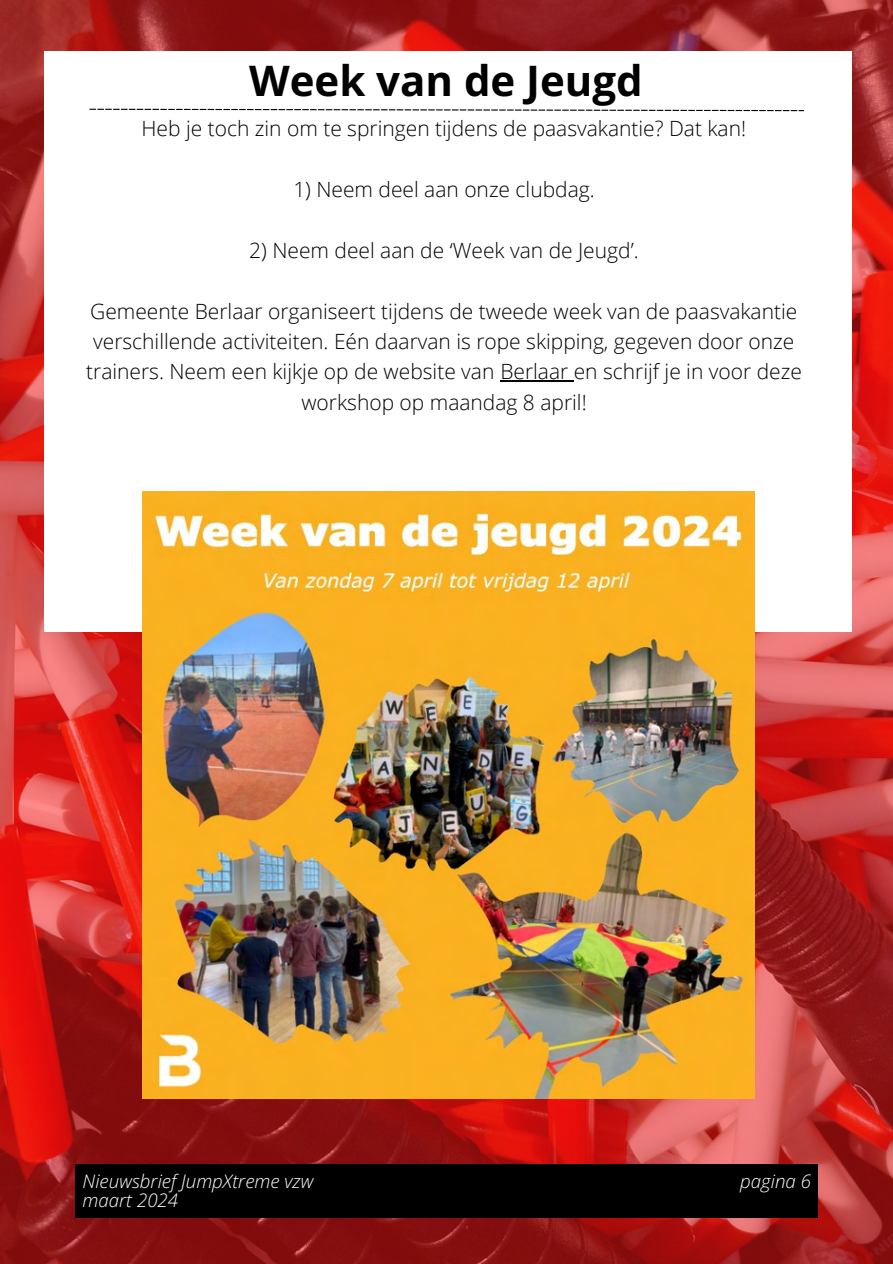
<style>
.page{position:relative;width:893px;height:1264px;background:#fff}
.page>*{position:absolute;margin:0;border:0;box-sizing:border-box;transform-origin:0 0}
.t1{font:700 42px "Open Sans";color:#000}
.t2{font:300 21px/30.3px "Open Sans";color:#000;text-align:center}
.t3{font:italic 300 18.6px/19.2px "Open Sans";color:#fff}
</style>
<div class="page">
<img style="left:0;top:0;width:892px;height:1263px">
<div style="left:44px;top:51px;width:807px;height:580px;background:#fff"></div>
<svg style="left:89px;top:109px;width:715px;height:2px"></svg>
<div style="left:75px;top:1163px;width:743px;height:54px;background:#000"></div>
<img style="left:142px;top:492px;width:612px;height:606px">
<hr style="left:500px;top:380px;width:74px;height:2px;background:#000">
<h1 class="t1" style="left:249px;top:51px;width:395px">Week van de Jeugd</h1>
<p class="t2" style="left:141px;top:113px;width:606px">Heb je toch zin om te springen tijdens de paasvakantie? Dat kan!</p>
<p class="t2" style="left:293px;top:174px;width:303px">1) Neem deel aan onze clubdag.</p>
<p class="t2" style="left:249px;top:234px;width:391px">2) Neem deel aan de ‘Week van de Jeugd’.</p>
<p class="t2" style="left:86px;top:295px;width:717px">Gemeente Berlaar organiseert tijdens de tweede week van de paasvakantie verschillende activiteiten. Eén daarvan is rope skipping, gegeven door onze trainers. Neem een kijkje op de website van Berlaar en schrijf je in voor deze workshop op maandag 8 april!</p>
<p class="t3" style="left:83px;top:1171px;width:232px">Nieuwsbrief JumpXtreme vzw maart 2024</p>
<p class="t3" style="left:740px;top:1171px;width:72px">pagina 6</p>
</div>
